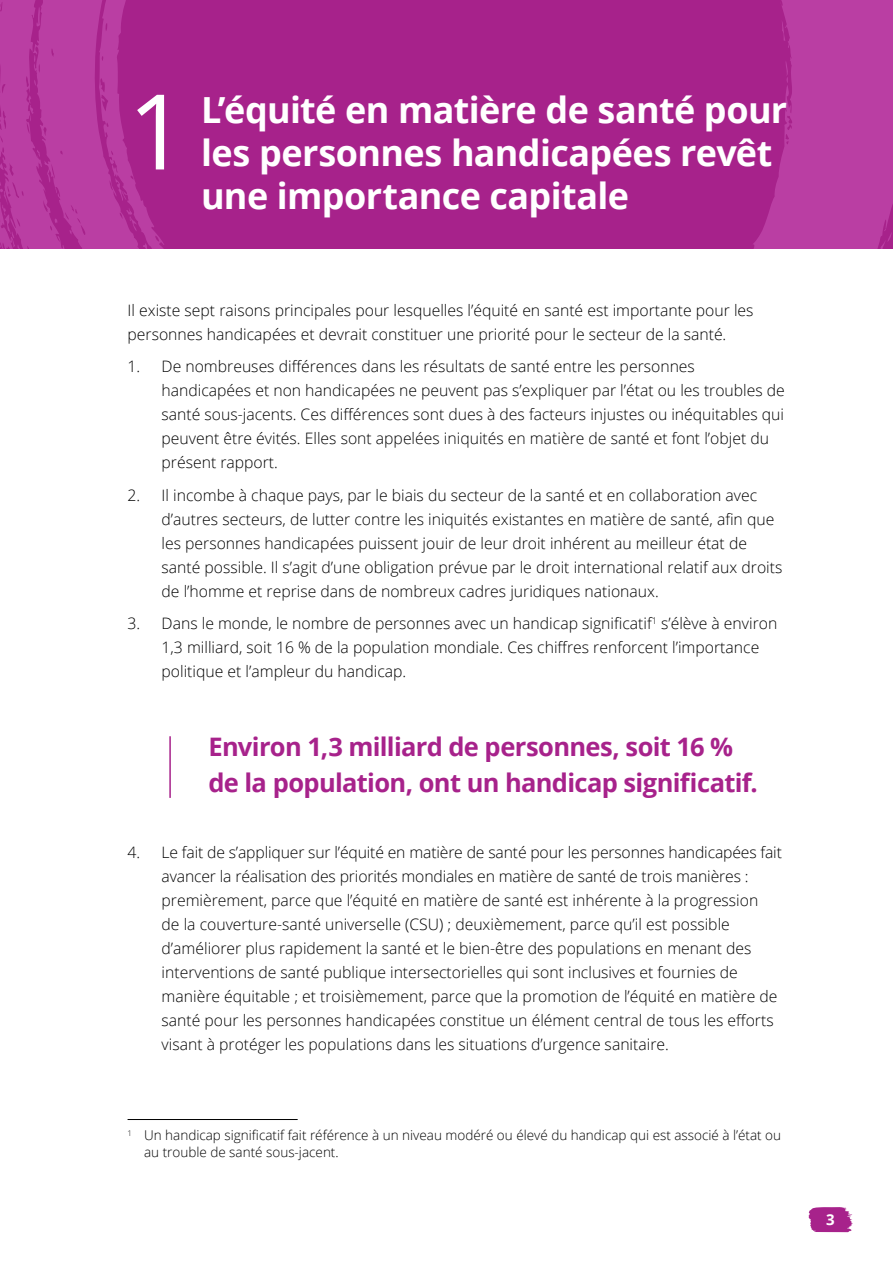
<style>
.page{position:relative;width:893px;height:1263px;background:#fff}
.page>*{position:absolute;margin:0;border:0;box-sizing:border-box;transform-origin:0 0}
.Head1-chapter_1{font:104.55px "Open Sans";color:#fff}
.Head1-chapter_1-2{font:700 36px/43.2px "Open Sans";letter-spacing:-.015em;color:#fff}
.Head3_key{font:700 25.5px/36px "Open Sans";letter-spacing:-.025em;color:#a7228b}
.Body-bullet-num-list{font:300 15.75px/24px "Open Sans";color:#000}
.Body-half-sp-aft{font:300 15.75px/24px "Open Sans";color:#000}
.t1{font:700 15px "Open Sans";color:#fff}
.Footnote{font:300 13.5px/16.5px "Open Sans";color:#000}
</style>
<div class="page">
<svg style="left:808px;top:1207px;width:45px;height:25px"></svg>
<svg style="left:0;top:0;width:893px;height:248px;background:#ab2890"></svg>
<hr style="left:169px;top:736px;width:2px;height:62px;background:#a7228b">
<hr style="left:128px;top:1119px;width:170px;height:1px;background:#000">
<h1 class="Head1-chapter_1" style="left:128px;top:60px;width:61px">1</h1>
<h1 class="Head1-chapter_1-2" style="left:201px;top:87px;width:588px">L’équité en matière de santé pour les personnes handicapées revêt une importance capitale</h1>
<p class="Body-half-sp-aft" style="left:128px;top:298px;width:627px">Il existe sept raisons principales pour lesquelles l’équité en santé est importante pour les personnes handicapées et devrait constituer une priorité pour le secteur de la santé.</p>
<p class="Body-bullet-num-list" style="left:162px;top:354px;width:625px;text-indent:-34px">1. De nombreuses différences dans les résultats de santé entre les personnes handicapées et non handicapées ne peuvent pas s’expliquer par l’état ou les troubles de santé sous-jacents. Ces différences sont dues à des facteurs injustes ou inéquitables qui peuvent être évités. Elles sont appelées iniquités en matière de santé et font l’objet du présent rapport.</p>
<h1 class="Body-bullet-num-list" style="left:162px;top:483px;width:622px;text-indent:-34px">2. Il incombe à chaque pays, par le biais du secteur de la santé et en collaboration avec d’autres secteurs, de lutter contre les iniquités existantes en matière de santé, afin que les personnes handicapées puissent jouir de leur droit inhérent au meilleur état de santé possible. Il s’agit d’une obligation prévue par le droit international relatif aux droits de l’homme et reprise dans de nombreux cadres juridiques nationaux.</h1>
<h1 class="Body-bullet-num-list" style="left:162px;top:611px;width:617px;text-indent:-34px">3. Dans le monde, le nombre de personnes avec un handicap significatif<sup>1</sup> s’élève à environ<br>1,3 milliard, soit 16 % de la population mondiale. Ces chiffres renforcent l’importance politique et l’ampleur du handicap.</h1>
<h3 class="Head3_key" style="left:208px;top:728px;width:551px">Environ 1,3 milliard de personnes, soit 16 % de la population, ont un handicap significatif.</h3>
<h1 class="Body-bullet-num-list" style="left:162px;top:840px;width:622px;text-indent:-34px">4. Le fait de s’appliquer sur l’équité en matière de santé pour les personnes handicapées fait avancer la réalisation des priorités mondiales en matière de santé de trois manières : premièrement, parce que l’équité en matière de santé est inhérente à la progression<br>de la couverture-santé universelle (CSU) ; deuxièmement, parce qu’il est possible d’améliorer plus rapidement la santé et le bien-être des populations en menant des interventions de santé publique intersectorielles qui sont inclusives et fournies de manière équitable ; et troisièmement, parce que la promotion de l’équité en matière de santé pour les personnes handicapées constitue un élément central de tous les efforts visant à protéger les populations dans les situations d’urgence sanitaire.</h1>
<p class="Footnote" style="left:144px;top:1127px;width:639px;text-indent:-16px"><sup>1</sup> Un handicap significatif fait référence à un niveau modéré ou élevé du handicap qui est associé à l’état ou au trouble de santé sous-jacent.</p>
<p class="t1" style="left:826px;top:1209px;width:10px">3</p>
</div>
